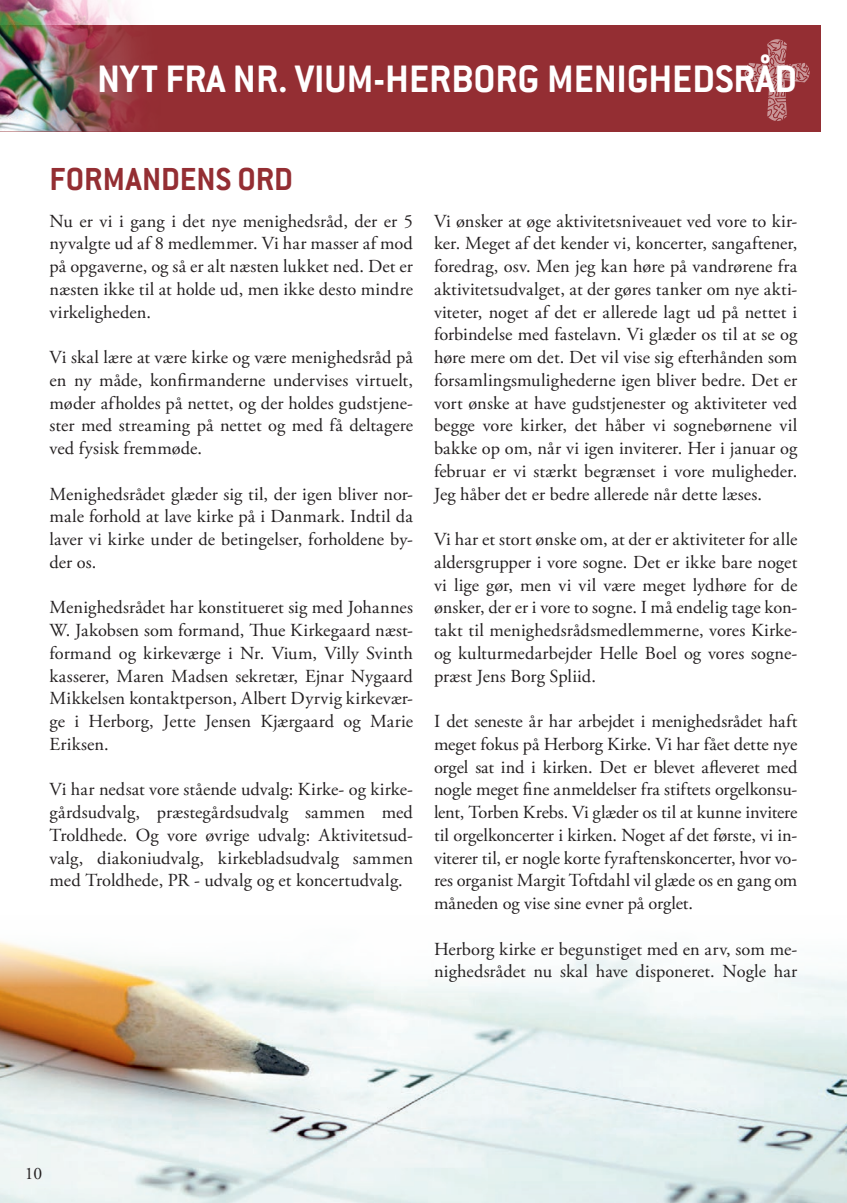
<style>
.page{position:relative;width:847px;height:1203px;background:#fff}
.page>*{position:absolute;margin:0;border:0;box-sizing:border-box;transform-origin:0 0}
.t1{font:700 42px "Conduit ITC";color:#fff}
.t2{font:700 35px "Conduit ITC";letter-spacing:.005em;color:#942e33}
.t3{font:18.38px/22.8px "Adobe Garamond Pro";letter-spacing:.005em;color:#231f20;text-align:justify}
.t4{font:17.5px "Adobe Garamond Pro";color:#231f20}
</style>
<div class="page">
<div style="left:0;top:25px;width:820px;height:106px;background:#942e33"></div>
<svg style="left:744px;top:39px;width:65px;height:82px"></svg>
<img style="left:0;top:0;width:137px;height:131px">
<img style="left:0;top:941px;width:847px;height:262px">
<p class="t1" style="left:97px;top:54px;width:702px">NYT FRA NR. VIUM-HERBORG MENIGHEDSRÅD</p>
<p class="t2" style="left:50px;top:159px;width:245px">FORMANDENS ORD</p>
<p class="t3" style="left:50px;top:210px;width:365px">Nu er vi i gang i det nye menighedsråd, der er 5 nyvalgte ud af 8 medlemmer. Vi har masser af mod på opgaverne, og så er alt næsten lukket ned. Det er næsten ikke til at holde ud, men ikke desto mindre virkeligheden.</p>
<p class="t3" style="left:50px;top:347px;width:365px">Vi skal lære at være kirke og være menighedsråd på en ny måde, konfirmanderne undervises virtuelt, møder afholdes på nettet, og der holdes gudstjene&shy;ster med streaming på nettet og med få deltagere ved fysisk fremmøde.</p>
<p class="t3" style="left:50px;top:483px;width:365px">Menighedsrådet glæder sig til, der igen bliver nor&shy;male forhold at lave kirke på i Danmark. Indtil da laver vi kirke under de betingelser, forholdene by&shy;der os.</p>
<p class="t3" style="left:50px;top:597px;width:365px">Menighedsrådet har konstitueret sig med Johannes W. Jakobsen som formand, Thue Kirkegaard næst&shy;formand og kirkeværge i Nr. Vium, Villy Svinth kasserer, Maren Madsen sekretær, Ejnar Nygaard Mikkelsen kontaktperson, Albert Dyrvig kirkevær&shy;ge i Herborg, Jette Jensen Kjærgaard og Marie Eriksen.</p>
<p class="t3" style="left:50px;top:779px;width:365px">Vi har nedsat vore stående udvalg: Kirke- og kirke&shy;gårdsudvalg, præstegårdsudvalg sammen med Troldhede. Og vore øvrige udvalg: Aktivitetsud&shy;valg, diakoniudvalg, kirkebladsudvalg sammen med Troldhede, PR - udvalg og et koncertudvalg.</p>
<p class="t3" style="left:434px;top:210px;width:365px">Vi ønsker at øge aktivitetsniveauet ved vore to kir&shy;ker. Meget af det kender vi, koncerter, sangaftener, foredrag, osv. Men jeg kan høre på vandrørene fra aktivitetsudvalget, at der gøres tanker om nye akti&shy;viteter, noget af det er allerede lagt ud på nettet i forbindelse med fastelavn. Vi glæder os til at se og høre mere om det. Det vil vise sig efterhånden som forsamlingsmulighederne igen bliver bedre. Det er vort ønske at have gudstjenester og aktiviteter ved begge vore kirker, det håber vi sognebørnene vil bakke op om, når vi igen inviterer. Her i januar og februar er vi stærkt begrænset i vore muligheder.<br>Jeg håber det er bedre allerede når dette læses.</p>
<p class="t3" style="left:434px;top:529px;width:365px">Vi har et stort ønske om, at der er aktiviteter for alle aldersgrupper i vore sogne. Det er ikke bare noget vi lige gør, men vi vil være meget lydhøre for de ønsker, der er i vore to sogne. I må endelig tage kon&shy;takt til menighedsrådsmedlemmerne, vores Kirke&shy;og kulturmedarbejder Helle Boel og vores sogne&shy;præst Jens Borg Spliid.</p>
<p class="t3" style="left:434px;top:711px;width:365px">I det seneste år har arbejdet i menighedsrådet haft meget fokus på Herborg Kirke. Vi har fået dette nye orgel sat ind i kirken. Det er blevet afleveret med nogle meget fine anmeldelser fra stiftets orgelkonsu&shy;lent, Torben Krebs. Vi glæder os til at kunne invitere til orgelkoncerter i kirken. Noget af det første, vi in&shy;viterer til, er nogle korte fyraftenskoncerter, hvor vo&shy;res organist Margit Toftdahl vil glæde os en gang om måneden og vise sine evner på orglet.</p>
<p class="t3" style="left:434px;top:938px;width:365px">Herborg kirke er begunstiget med en arv, som me&shy;nighedsrådet nu skal have disponeret. Nogle har</p>
<p class="t4" style="left:25px;top:1163px;width:19px">10</p>
</div>
